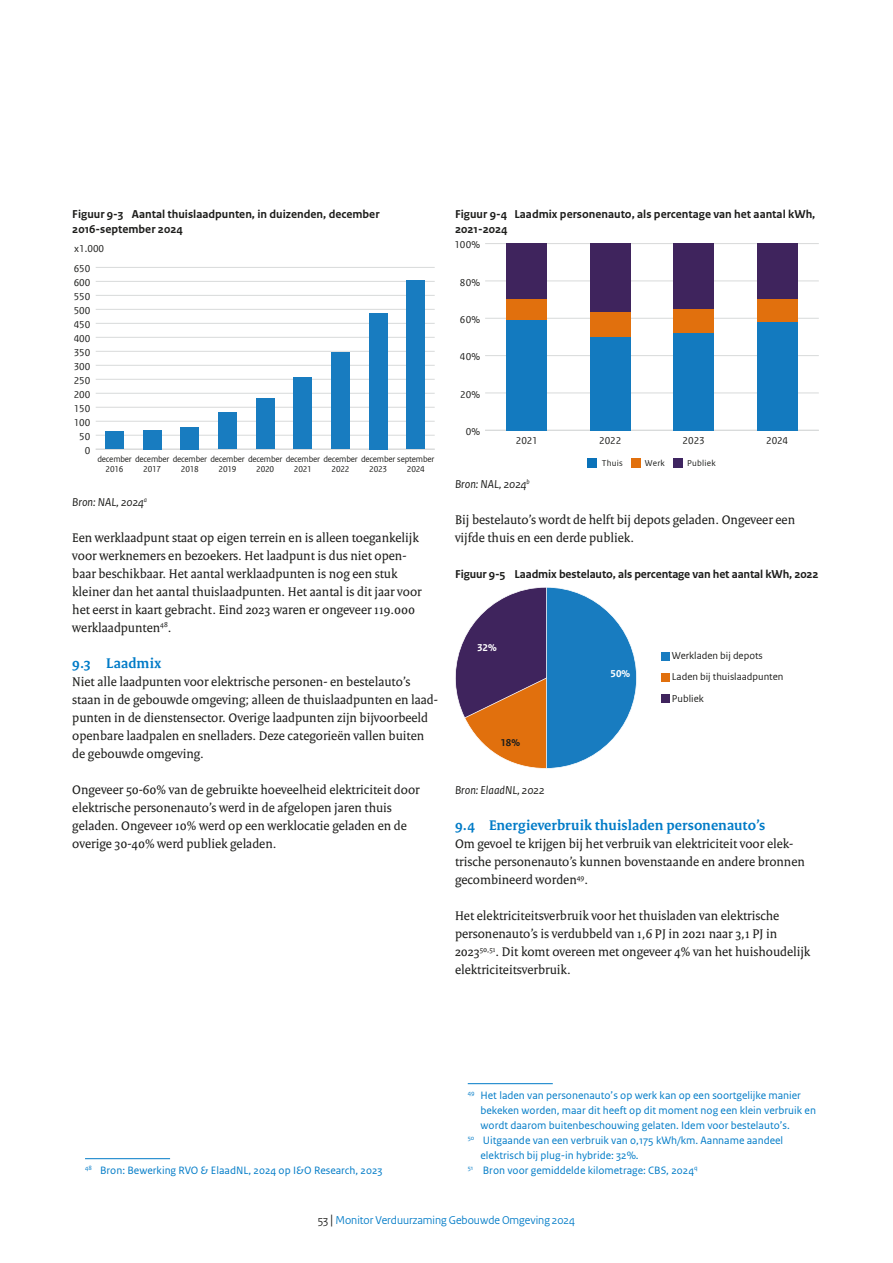
<style>
.page{position:relative;width:893px;height:1263px;background:#fff}
.page>*{position:absolute;margin:0;border:0;box-sizing:border-box;transform-origin:0 0}
.H3_RVO_Paragraafkop{font:700 15px "Rijksoverheid Serif";letter-spacing:.005em;color:#007bc7}
._10_RVO_Broodtekst{font:13.5px/18px "Rijksoverheid Serif";color:#1d1d1b}
._13_RVO_Fotobijschrift{font:700 12px/15px "Rijksoverheid Sans Text";color:#1d1d1b}
._13_RVO_Fotobijschrift-2{font:italic 12px "Rijksoverheid Sans Text";color:#1d1d1b}
.t1{font:12px "Rijksoverheid Sans Heading";color:#007bc7}
._14_RVO_Voetnoot{font:11.25px/15px "Rijksoverheid Sans Text";color:#007bc7}
.t2{font:10.5px/21.1px "Rijksoverheid Sans Web Text";color:#1d1d1b}
.t3{font:700 10.5px "Rijksoverheid Sans Web Text";color:#fff}
.t4{font:700 10.5px "Rijksoverheid Sans Web Text";color:#1d1d1b}
.t5{font:9px/10.5px "Rijksoverheid Sans Web Text";letter-spacing:-.02em;color:#1d1d1b}
.t6{font:9px "Rijksoverheid Sans Web Text";letter-spacing:.02em;color:#1d1e1c}
.s1{color:#1d1d1b}
.s2{font-size:14.25px;color:#1d1d1b}
</style>
<div class="page">
<hr style="left:85px;top:1158px;width:85px;height:1px;background:#007bc7">
<hr style="left:468px;top:1083px;width:85px;height:1px;background:#007bc7">
<hr style="left:96px;top:449px;width:339px;height:1px;background:#d8dada">
<hr style="left:96px;top:435px;width:339px;height:1px;background:#d8dada">
<hr style="left:96px;top:421px;width:339px;height:1px;background:#d8dada">
<hr style="left:96px;top:407px;width:339px;height:1px;background:#d8dada">
<hr style="left:96px;top:393px;width:339px;height:1px;background:#d8dada">
<hr style="left:96px;top:379px;width:339px;height:1px;background:#d8dada">
<hr style="left:96px;top:365px;width:339px;height:1px;background:#d8dada">
<hr style="left:96px;top:351px;width:339px;height:1px;background:#d8dada">
<hr style="left:96px;top:337px;width:339px;height:1px;background:#d8dada">
<hr style="left:96px;top:323px;width:339px;height:1px;background:#d8dada">
<hr style="left:96px;top:309px;width:339px;height:1px;background:#d8dada">
<hr style="left:96px;top:295px;width:339px;height:1px;background:#d8dada">
<hr style="left:96px;top:281px;width:339px;height:1px;background:#d8dada">
<hr style="left:96px;top:267px;width:339px;height:1px;background:#d8dada">
<div style="left:105px;top:431px;width:19px;height:18px;background:#187cc0"></div>
<div style="left:143px;top:430px;width:18px;height:19px;background:#187cc0"></div>
<div style="left:181px;top:427px;width:18px;height:22px;background:#187cc0"></div>
<div style="left:218px;top:412px;width:19px;height:37px;background:#187cc0"></div>
<div style="left:256px;top:398px;width:18px;height:51px;background:#187cc0"></div>
<div style="left:294px;top:378px;width:18px;height:71px;background:#187cc0"></div>
<div style="left:331px;top:353px;width:19px;height:96px;background:#187cc0"></div>
<div style="left:369px;top:313px;width:18px;height:136px;background:#187cc0"></div>
<div style="left:407px;top:280px;width:18px;height:169px;background:#187cc0"></div>
<div style="left:588px;top:459px;width:9px;height:9px;background:#0a72b9"></div>
<div style="left:631px;top:459px;width:10px;height:9px;background:#e1700d"></div>
<div style="left:673px;top:459px;width:10px;height:9px;background:#3f2561"></div>
<hr style="left:485px;top:430px;width:334px;height:1px;background:#d8dada">
<hr style="left:485px;top:393px;width:334px;height:1px;background:#d8dada">
<hr style="left:485px;top:355px;width:334px;height:1px;background:#d8dada">
<hr style="left:485px;top:318px;width:334px;height:1px;background:#d8dada">
<hr style="left:485px;top:281px;width:334px;height:1px;background:#d8dada">
<hr style="left:485px;top:243px;width:334px;height:1px;background:#d8dada">
<div style="left:507px;top:244px;width:40px;height:56px;background:#3f245d"></div>
<div style="left:590px;top:244px;width:40px;height:69px;background:#3f245d"></div>
<div style="left:674px;top:244px;width:40px;height:65px;background:#3f245d"></div>
<div style="left:757px;top:244px;width:40px;height:56px;background:#3f245d"></div>
<div style="left:507px;top:300px;width:40px;height:20px;background:#e1700d"></div>
<div style="left:590px;top:313px;width:40px;height:24px;background:#e1700d"></div>
<div style="left:674px;top:309px;width:40px;height:24px;background:#e1700d"></div>
<div style="left:757px;top:300px;width:40px;height:22px;background:#e1700d"></div>
<div style="left:507px;top:320px;width:40px;height:110px;background:#137abf"></div>
<div style="left:590px;top:337px;width:40px;height:93px;background:#137abf"></div>
<div style="left:674px;top:333px;width:40px;height:97px;background:#137abf"></div>
<div style="left:757px;top:322px;width:40px;height:108px;background:#137abf"></div>
<svg style="left:455px;top:587px;width:182px;height:182px"></svg>
<div style="left:661px;top:652px;width:8px;height:9px;background:#187cc0"></div>
<div style="left:661px;top:673px;width:8px;height:9px;background:#e1700d"></div>
<div style="left:661px;top:694px;width:8px;height:9px;background:#3f245d"></div>
<p class="_13_RVO_Fotobijschrift" style="left:72px;top:207px;width:309px">Figuur 9-3 Aantal thuislaadpunten, in duizenden, december<br>2016-september 2024</p>
<p class="t2" style="left:74px;top:238px;width:31px">x1.000</p>
<p class="t2" style="left:74px;top:258px;width:18px">650</p>
<p class="t2" style="left:74px;top:272px;width:18px">600</p>
<p class="t2" style="left:74px;top:286px;width:18px">550</p>
<p class="t2" style="left:74px;top:300px;width:18px">500</p>
<p class="t2" style="left:74px;top:314px;width:18px">450</p>
<p class="t2" style="left:74px;top:328px;width:18px">400</p>
<p class="t2" style="left:74px;top:342px;width:18px">350</p>
<p class="t2" style="left:74px;top:356px;width:18px">300</p>
<p class="t2" style="left:74px;top:370px;width:18px">250</p>
<p class="t2" style="left:74px;top:384px;width:18px">200</p>
<p class="t2" style="left:74px;top:398px;width:18px">150</p>
<p class="t2" style="left:74px;top:412px;width:18px">100</p>
<p class="t2" style="left:79px;top:426px;width:13px">50</p>
<p class="t2" style="left:85px;top:440px;width:7px">0</p>
<p class="t5" style="left:407px;top:453px;width:29px;text-indent:-310px">december december december december december december december december september<br>2024</p>
<p class="t5" style="left:106px;top:464px;width:20px">2016</p>
<p class="t5" style="left:143px;top:464px;width:20px">2017</p>
<p class="t5" style="left:181px;top:464px;width:20px">2018</p>
<p class="t5" style="left:219px;top:464px;width:20px">2019</p>
<p class="t5" style="left:256px;top:464px;width:20px">2020</p>
<p class="t5" style="left:294px;top:464px;width:20px">2021</p>
<p class="t5" style="left:332px;top:464px;width:20px">2022</p>
<p class="t5" style="left:369px;top:464px;width:20px">2023</p>
<p class="_13_RVO_Fotobijschrift-2" style="left:72px;top:495px;width:76px">Bron: NAL, 2024<sup>a</sup></p>
<p class="_10_RVO_Broodtekst" style="left:72px;top:528px;width:351px">Een werklaadpunt staat op eigen terrein en is alleen toegankelijk voor werknemers en bezoekers. Het laadpunt is dus niet open&shy;baar beschikbaar. Het aantal werklaadpunten is nog een stuk kleiner dan het aantal thuislaadpunten. Het aantal is dit jaar voor het eerst in kaart gebracht. Eind 2023 waren er ongeveer 119.000 werklaadpunten<sup>48</sup>.</p>
<h3 class="H3_RVO_Paragraafkop" style="left:72px;top:654px;width:90px">9.3 Laadmix</h3>
<p class="_10_RVO_Broodtekst" style="left:72px;top:672px;width:367px">Niet alle laadpunten voor elektrische personen- en bestelauto’s staan in de gebouwde omgeving; alleen de thuislaadpunten en laad&shy;punten in de dienstensector. Overige laadpunten zijn bijvoorbeeld openbare laadpalen en snelladers. Deze categorieën vallen buiten de gebouwde omgeving.</p>
<p class="_10_RVO_Broodtekst" style="left:72px;top:780px;width:349px">Ongeveer 50-60% van de gebruikte hoeveelheid elektriciteit door elektrische personenauto’s werd in de afgelopen jaren thuis geladen. Ongeveer 10% werd op een werklocatie geladen en de overige 30-40% werd publiek geladen.</p>
<p class="_13_RVO_Fotobijschrift" style="left:455px;top:207px;width:362px">Figuur 9-4 Laadmix personenauto, als percentage van het aantal kWh,<br>2021-2024</p>
<p class="t2" style="left:454px;top:234px;width:27px">100%</p>
<p class="t2" style="left:460px;top:271px;width:22px">80%</p>
<p class="t2" style="left:460px;top:309px;width:22px">60%</p>
<p class="t2" style="left:460px;top:346px;width:22px">40%</p>
<p class="t2" style="left:460px;top:383px;width:22px">20%</p>
<p class="t2" style="left:466px;top:421px;width:16px">0%</p>
<p class="t2" style="left:516px;top:430px;width:24px">2021</p>
<p class="t2" style="left:599px;top:430px;width:24px">2022</p>
<p class="t2" style="left:682px;top:430px;width:24px">2023</p>
<p class="t2" style="left:766px;top:430px;width:24px">2024</p>
<p class="t6" style="left:602px;top:458px;width:22px">Thuis</p>
<p class="t6" style="left:645px;top:458px;width:21px">Werk</p>
<p class="t6" style="left:687px;top:458px;width:30px">Publiek</p>
<p class="_13_RVO_Fotobijschrift-2" style="left:455px;top:477px;width:76px">Bron: NAL, 2024<sup>b</sup></p>
<p class="_10_RVO_Broodtekst" style="left:455px;top:510px;width:342px">Bij bestelauto’s wordt de helft bij depots geladen. Ongeveer een vijfde thuis en een derde publiek.</p>
<p class="_13_RVO_Fotobijschrift" style="left:455px;top:567px;width:365px">Figuur 9-5 Laadmix bestelauto, als percentage van het aantal kWh, 2022</p>
<p class="t3" style="left:477px;top:642px;width:21px">32%</p>
<p class="t4" style="left:500px;top:737px;width:21px">18%</p>
<p class="t3" style="left:611px;top:667px;width:21px">50%</p>
<p class="t2" style="left:672px;top:645px;width:113px">Werkladen bij depots<br>Laden bij thuislaadpunten<br>Publiek</p>
<p class="_13_RVO_Fotobijschrift-2" style="left:455px;top:783px;width:91px">Bron: ElaadNL, 2022</p>
<h3 class="H3_RVO_Paragraafkop" style="left:455px;top:816px;width:312px">9.4 Energieverbruik thuisladen personenauto’s</h3>
<p class="_10_RVO_Broodtekst" style="left:455px;top:834px;width:351px">Om gevoel te krijgen bij het verbruik van elektriciteit voor elek&shy;trische personenauto’s kunnen bovenstaande en andere bronnen gecombineerd worden<sup>49</sup>.</p>
<p class="_10_RVO_Broodtekst" style="left:455px;top:906px;width:357px">Het elektriciteitsverbruik voor het thuisladen van elektrische personenauto’s is verdubbeld van 1,6 PJ in 2021 naar 3,1 PJ in 2023<sup>50,51</sup>. Dit komt overeen met ongeveer 4% van het huishoudelijk elektriciteitsverbruik.</p>
<p class="_14_RVO_Voetnoot" style="left:85px;top:1163px;width:299px"><sup>48</sup> Bron: Bewerking RVO &amp; ElaadNL, 2024 op I&amp;O Research, 2023</p>
<p class="_14_RVO_Voetnoot" style="left:480px;top:1088px;width:337px;text-indent:-13px"><sup>49</sup> Het laden van personenauto’s op werk kan op een soortgelijke manier bekeken worden, maar dit heeft op dit moment nog een klein verbruik en wordt daarom buitenbeschouwing gelaten. Idem voor bestelauto’s.</p>
<p class="_14_RVO_Voetnoot" style="left:480px;top:1133px;width:304px;text-indent:-13px"><sup>50</sup> Uitgaande van een verbruik van 0,175 kWh/km. Aanname aandeel elektrisch bij plug-in hybride: 32%.</p>
<p class="_14_RVO_Voetnoot" style="left:468px;top:1163px;width:231px"><sup>51</sup> Bron voor gemiddelde kilometrage: CBS, 2024<sup>q</sup></p>
<p class="t1" style="left:318px;top:1213px;width:259px"><span class="s1">53</span> <span class="s2">|</span> Monitor Verduurzaming Gebouwde Omgeving 2024</p>
</div>
